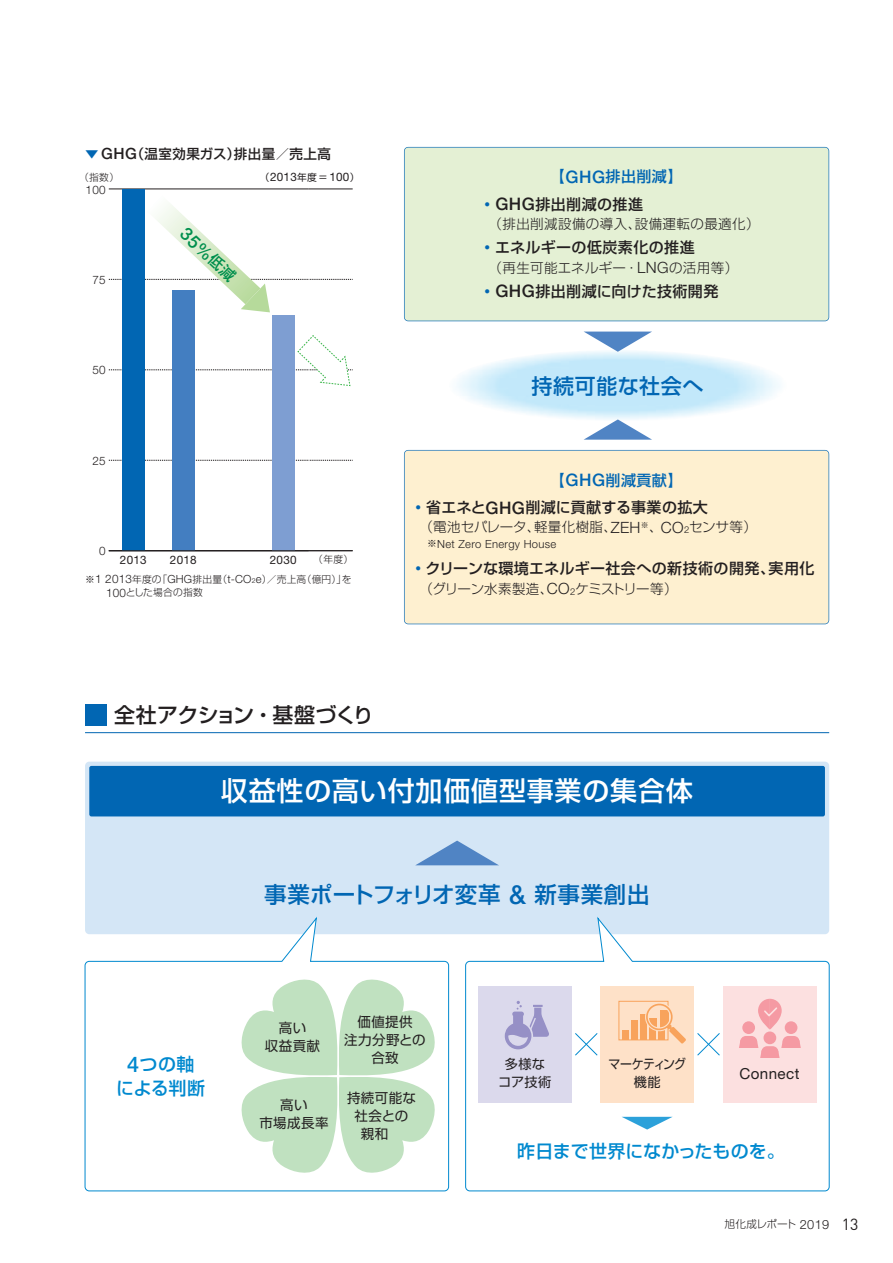
<style>
.page{position:relative;width:893px;height:1263px;background:#fff}
.page>*{position:absolute;margin:0;border:0;box-sizing:border-box;transform-origin:0 0}
.t1{font:500 27px "Shin Go Pr 6 N";letter-spacing:.03em;color:#fff}
.t2{font:500 22.5px "Shin Go Pr 6 N";letter-spacing:.01em;color:#0166b3}
.t3{font:500 21px "Shin Go Pr 6 N";letter-spacing:-.035em;color:#231f20}
.t4{font:500 21px "Shin Go Pr 6 N";letter-spacing:.03em;color:#0166b3}
.t5{font:500 18px/24px "Shin Go Pr 6 N";color:#0089cf;text-align:center}
.t6{font:500 18px "Helvetica Neue LT Std";color:#008f4d}
.t7{font:15.15px "Helvetica Neue LT Std";letter-spacing:.025em;color:#231f20}
.t8{font:500 15px "Shin Go Pr 6 N";letter-spacing:.03em;color:#231f20}
.t9{font:500 15px "Shin Go Pr 6 N";letter-spacing:.03em;color:#0166b3}
.t10{font:300 13.5px "Shin Go Pr 6 N";letter-spacing:.03em;color:#231f20}
.t11{font:13.5px/18px "Shin Go Pr 6 N";letter-spacing:.03em;color:#231f20;text-align:center}
.t12{font:300 13.5px "Shin Go Pr 6 N";color:#231f20}
.t13{font:300 13.5px "Shin Go Pr 6 N";letter-spacing:-.035em;color:#231f20}
.t14{font:500 13.5px "Shin Go Pr 6 N";letter-spacing:.03em;color:#231f20}
.t15{font:13.2px/18.1px "Shin Go Pr 6 N";letter-spacing:-.045em;color:#231f20;text-align:center;scale:.9 1}
.t16{font:13.2px/18.1px "Shin Go Pr 6 N";letter-spacing:-.015em;color:#231f20;text-align:center}
.t17{font:11.7px "Helvetica Neue LT Std";letter-spacing:.025em;color:#231f20}
.t18{font:300 11.7px "Helvetica Neue LT Std";letter-spacing:.025em;color:#231f20}
.t19{font:300 11.25px "Helvetica Neue LT Std";letter-spacing:.025em;color:#231f20}
.t20{font:300 10.65px "Shin Go Pr 6 N";letter-spacing:-.025em;color:#231f20}
.t21{font:300 9.75px/13.5px "Shin Go Pr 6 N";letter-spacing:.02em;color:#231f20}
.s1{color:#0166b3}
.s2{font-family:"Helvetica Neue LT Std";font-size:15.45px}
.s3{font-family:"Shin Go Pr 6 N";font-size:9.75px}
.s4{font-size:17.25px}
.s5{font-family:"Shin Go Pr 6 N";font-size:15px}
.s6{font-family:"Helvetica Neue LT Std";font-size:11.7px}
.s7{font-family:"Helvetica Neue LT Std";font-size:11.25px}
.s8{font-family:"Helvetica Neue LT Std";font-size:6.75px}
.s9{font-family:"Helvetica Neue LT Std";font-size:17.25px}
.s10{font-weight:400;color:#0166b3}
.s11{font-family:"Helvetica Neue LT Std";font-size:9.45px}
.s12{font-family:"Helvetica Neue LT Std";font-size:21.6px}
.s13{font-family:"Helvetica Neue LT Std";font-size:25.8px}
.s14{font-family:"Helvetica Neue LT Std";font-size:12.75px}
.s15{font-family:"DIN";font-weight:400;font-size:15.9px}
</style>
<div class="page">
<hr style="left:109px;top:189px;width:200px;height:1px;background:#231f20">
<div style="left:123px;top:189px;width:22px;height:362px;background:#0166b3"></div>
<div style="left:172px;top:290px;width:23px;height:261px;background:#437ec1"></div>
<div style="left:272px;top:316px;width:23px;height:235px;background:#7e9ed2"></div>
<hr style="left:109px;top:550px;width:244px;height:1px;background:#231f20">
<svg style="left:109px;top:460px;width:244px;height:1px"></svg>
<hr style="left:309px;top:189px;width:44px;height:1px;background:#231f20">
<svg style="left:109px;top:194px;width:244px;height:118px"></svg>
<svg style="left:109px;top:334px;width:244px;height:52px"></svg>
<div style="left:85px;top:762px;width:744px;height:172px;background:#d4e6f6;border-radius:4px"></div>
<div style="left:89px;top:766px;width:736px;height:50px;background:#0166b3;border-radius:2px"></div>
<svg style="left:416px;top:840px;width:82px;height:25px"></svg>
<svg style="left:584px;top:419px;width:68px;height:21px"></svg>
<svg style="left:584px;top:332px;width:68px;height:20px"></svg>
<svg style="left:84px;top:917px;width:365px;height:274px"></svg>
<svg style="left:465px;top:917px;width:365px;height:274px"></svg>
<svg style="left:238px;top:976px;width:200px;height:200px"></svg>
<div style="left:478px;top:986px;width:94px;height:117px;background:#dbd9ec"></div>
<div style="left:601px;top:986px;width:93px;height:117px;background:#fee1c8"></div>
<div style="left:723px;top:986px;width:93px;height:117px;background:#fce0e0"></div>
<svg style="left:504px;top:1001px;width:45px;height:49px"></svg>
<svg style="left:574px;top:1032px;width:24px;height:24px"></svg>
<svg style="left:696px;top:1032px;width:25px;height:24px"></svg>
<svg style="left:622px;top:1117px;width:51px;height:12px"></svg>
<div style="left:622px;top:1030px;width:6px;height:10px;background:#f8a35c"></div>
<div style="left:631px;top:1020px;width:6px;height:20px;background:#f8a35c"></div>
<div style="left:618px;top:1001px;width:50px;height:39px;border:1px solid #f8a35c"></div>
<svg style="left:640px;top:1000px;width:46px;height:44px"></svg>
<svg style="left:648px;top:1018px;width:9px;height:10px"></svg>
<div style="left:660px;top:1010px;width:8px;height:18px;background:#f8a35c"></div>
<svg style="left:758px;top:999px;width:24px;height:30px"></svg>
<div style="left:742px;top:1021px;width:13px;height:13px;background:#f59aa3;border-radius:50%"></div>
<div style="left:785px;top:1021px;width:12px;height:13px;background:#f59aa3;border-radius:50%"></div>
<svg style="left:763px;top:1031px;width:13px;height:13px"></svg>
<svg style="left:739px;top:1036px;width:62px;height:22px"></svg>
<div style="left:404px;top:147px;width:425px;height:174px;background:#e4f0d4"></div>
<div style="left:404px;top:450px;width:425px;height:174px;background:#fef0d0"></div>
<hr style="left:85px;top:732px;width:744px;height:1px;background:#0166b3">
<div style="left:85px;top:704px;width:21px;height:22px;background:#0166b3"></div>
<p class="t14" style="left:85px;top:143px;width:247px"><span class="s1">▼</span> <span class="s2">GHG</span>（温室効果ガス）排出量／売上高</p>
<p class="t17" style="left:260px;top:170px;width:101px"><span class="s3">（</span>2013<span class="s3">年度＝</span>100<span class="s3">）</span></p>
<p class="t21" style="left:79px;top:169px;width:41px">（指数）</p>
<p class="t18" style="left:86px;top:182px;width:22px">100</p>
<p class="t18" style="left:92px;top:273px;width:15px">75</p>
<p class="t18" style="left:92px;top:363px;width:15px">50</p>
<p class="t6" style="left:190px;top:223px;width:70px;rotate:43deg">35<span class="s4">%</span><span class="s5">低減</span></p>
<p class="t18" style="left:92px;top:454px;width:15px">25</p>
<p class="t18" style="left:99px;top:544px;width:8px">0</p>
<p class="t17" style="left:120px;top:552px;width:28px">2013</p>
<p class="t17" style="left:170px;top:552px;width:28px">2018</p>
<p class="t17" style="left:270px;top:552px;width:28px">2030</p>
<p class="t21" style="left:313px;top:552px;width:41px">（年度）</p>
<p class="t21" style="left:106px;top:571px;width:247px;text-indent:-21px">※<span class="s6">1 2013</span>年度の「<span class="s7">GHG</span>排出量（<span class="s7">t-CO</span><span class="s8">2</span><span class="s7">e</span>）／売上高（億円）」を<br><span class="s6">100</span>とした場合の指数</p>
<h3 class="t3" style="left:114px;top:698px;width:261px">全社アクション・基盤づくり</h3>
<p class="t9" style="left:550px;top:164px;width:134px">【<span class="s9">GHG</span>排出削減】</p>
<p class="t8" style="left:480px;top:192px;width:165px"><span class="s10">•</span><span class="s9">GHG</span>排出削減の推進</p>
<p class="t10" style="left:489px;top:213px;width:272px">（排出削減設備の導入、設備運転の最適化）</p>
<p class="t8" style="left:480px;top:235px;width:216px"><span class="s10">•</span>エネルギーの低炭素化の推進</p>
<p class="t10" style="left:489px;top:256px;width:251px">（再生可能エネルギー・<span class="s2">LNG</span>の活用等）</p>
<p class="t8" style="left:480px;top:279px;width:240px"><span class="s10">•</span><span class="s9">GHG</span>排出削減に向けた技術開発</p>
<h3 class="t4" style="left:531px;top:368px;width:174px">持続可能な社会へ</h3>
<p class="t9" style="left:550px;top:467px;width:134px">【<span class="s9">GHG</span>削減貢献】</p>
<p class="t8" style="left:411px;top:495px;width:299px"><span class="s10">•</span>省エネと<span class="s9">GHG</span>削減に貢献する事業の拡大</p>
<p class="t12" style="left:419px;top:516px;width:339px">（電池セパレータ、軽量化樹脂、<span class="s2">ZEH</span><sup>※</sup>、<span class="s2">CO</span><span class="s11">2</span>センサ等）</p>
<p class="t19" style="left:427px;top:537px;width:131px"><span class="s3">※</span>Net Zero Energy House</p>
<p class="t8" style="left:411px;top:556px;width:405px"><span class="s10">•</span>クリーンな環境エネルギー社会への新技術の開発、実用化</p>
<p class="t13" style="left:419px;top:577px;width:260px">（グリーン水素製造、<span class="s2">CO</span><span class="s11">2</span>ケミストリー等）</p>
<h1 class="t1" style="left:221px;top:769px;width:473px">収益性の高い付加価値型事業の集合体</h1>
<p class="t5" style="left:116px;top:1051px;width:91px"><span class="s12">4</span>つの軸による判断</p>
<h2 class="t2" style="left:264px;top:876px;width:387px">事業ポートフォリオ変革 <span class="s13">&amp;</span> 新事業創出</h2>
<p class="t11" style="left:265px;top:1018px;width:57px">高い<br>収益貢献</p>
<p class="t11" style="left:259px;top:1094px;width:71px">高い<br>市場成長率</p>
<p class="t11" style="left:344px;top:1011px;width:83px">価値提供<br>注力分野との合致</p>
<p class="t11" style="left:347px;top:1088px;width:70px">持続可能な社会との親和　</p>
<p class="t16" style="left:498px;top:1054px;width:55px">多様なコア技術</p>
<p class="t15" style="left:608px;top:1054px;width:88px">マーケティング機能</p>
<p class="t7" style="left:739px;top:1064px;width:62px">Connect</p>
<p class="t5" style="left:517px;top:1138px;width:269px">昨日まで世界になかったものを。</p>
<p class="t20" style="left:724px;top:1215px;width:136px">旭化成レポート <span class="s14">2019</span> <span class="s15">13</span></p>
</div>
